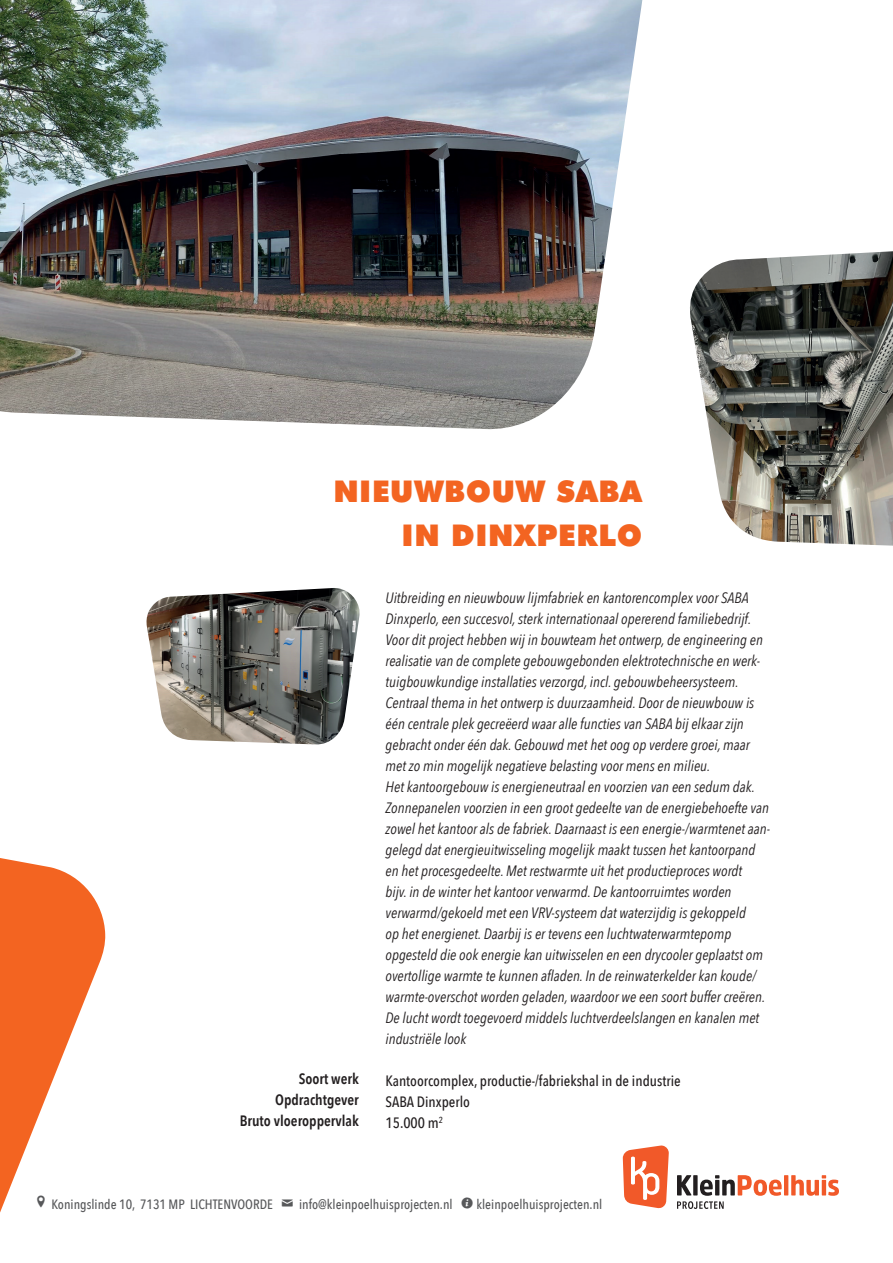
<style>
.page{position:relative;width:893px;height:1263px;background:#fff}
.page>*{position:absolute;margin:0;border:0;box-sizing:border-box;transform-origin:0 0}
.t1{font:900 30px/43.5px "Futura BT";letter-spacing:.02em;color:#f36421;text-align:right}
.t2{font:30px "Entypo";color:#57585a}
.t3{font:italic 15px/21px "Avenir Next Condensed";color:#231f20}
.t4{font:500 15px/21px "Avenir Next Condensed";color:#231f20}
.t5{font:600 15px/21px "Avenir Next Condensed";color:#231f20;text-align:right}
.t6{font:500 13.5px "Avenir Next Condensed";color:#57585a}
.s1{font-family:"Entypo";font-weight:400;font-size:24px}
</style>
<div class="page">
<img style="left:0;top:0;width:642px;height:430px">
<img style="left:690px;top:251px;width:203px;height:295px">
<img style="left:146px;top:588px;width:214px;height:156px">
<svg style="left:0;top:858px;width:106px;height:355px;fill:#f36421"></svg>
<svg style="left:677px;top:1175px;width:105px;height:34px"></svg>
<hr style="left:784px;top:1175px;width:4px;height:20px;background:#f15929">
<svg style="left:791px;top:1175px;width:48px;height:21px"></svg>
<svg style="left:623px;top:1145px;width:46px;height:63px"></svg>
<h1 class="t1" style="left:333px;top:468px;width:310px">NIEUWBOUW SABA<br>IN DINXPERLO</h1>
<p class="t5" style="left:240px;top:1068px;width:121px">Soort werk<br>Opdrachtgever<br>Bruto vloeroppervlak</p>
<p class="t3" style="left:386px;top:587px;width:386px">Uitbreiding en nieuwbouw lijmfabriek en kantorencomplex voor SABA Dinxperlo, een succesvol, sterk internationaal opererend familiebedrijf.<br>Voor dit project hebben wij in bouwteam het ontwerp, de engineering en realisatie van de complete gebouwgebonden elektrotechnische en werk&shy;tuigbouwkundige installaties verzorgd, incl. gebouwbeheersysteem.<br>Centraal thema in het ontwerp is duurzaamheid. Door de nieuwbouw is één centrale plek gecreëerd waar alle functies van SABA bij elkaar zijn gebracht onder één dak. Gebouwd met het oog op verdere groei, maar met zo min mogelijk negatieve belasting voor mens en milieu.<br>Het kantoorgebouw is energieneutraal en voorzien van een sedum dak.<br>Zonnepanelen voorzien in een groot gedeelte van de energiebehoefte van zowel het kantoor als de fabriek. Daarnaast is een energie-/warmtenet aan&shy;gelegd dat energieuitwisseling mogelijk maakt tussen het kantoorpand en het procesgedeelte. Met restwarmte uit het productieproces wordt<br>bijv. in de winter het kantoor verwarmd. De kantoorruimtes worden verwarmd/gekoeld met een VRV-systeem dat waterzijdig is gekoppeld<br>op het energienet. Daarbij is er tevens een luchtwaterwarmtepomp opgesteld die ook energie kan uitwisselen en een drycooler geplaatst om overtollige warmte te kunnen afladen. In de reinwaterkelder kan koude/ warmte-overschot worden geladen, waardoor we een soort buffer creëren.<br>De lucht wordt toegevoerd middels luchtverdeelslangen en kanalen met industriële look</p>
<p class="t4" style="left:386px;top:1070px;width:297px">Kantoorcomplex, productie-/fabriekshal in de industrie<br>SABA Dinxperlo<br>15.000 m<sup>2</sup></p>
<h1 class="t2" style="left:36px;top:1181px;width:12px">0</h1>
<p class="t6" style="left:52px;top:1196px;width:552px">Koningslinde 10, 7131 MP LICHTENVOORDE <span class="s1">%</span> info@kleinpoelhuisprojecten.nl <span class="s1">`</span> kleinpoelhuisprojecten.nl</p>
</div>
